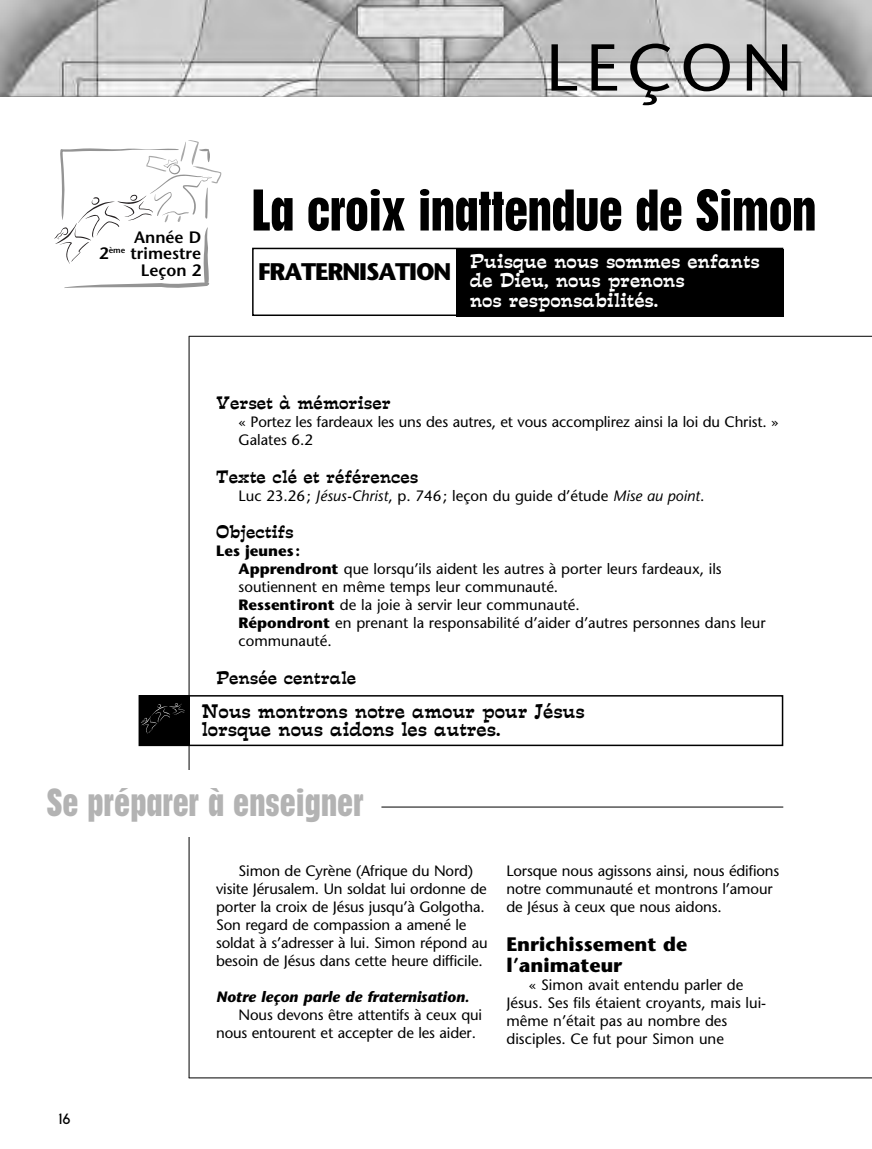
<style>
.page{position:relative;width:872px;height:1149px;background:#fff}
.page>*{position:absolute;margin:0;border:0;box-sizing:border-box;transform-origin:0 0}
.t1{font:66px "Stone Sans";letter-spacing:.125em;color:#000}
.t2{font:700 condensed 54px "Placard";letter-spacing:-.01em;color:#000}
.t3{font:700 condensed 36px "Placard";color:#b3b3b3}
.t4{font:700 24px "Stone Sans";letter-spacing:-.045em;color:#000}
.t5{font:700 19.5px/21px "Stone Sans";color:#000}
.t6{font:18px/19.5px "Estro Font";color:#fff}
.t7{font:18px/18px "Estro Font";color:#000}
.t8{font:16.5px "Estro Font";color:#000}
.t9{font:600 16.5px/16.5px "Stone Sans";color:#000;text-align:right}
.t10{font:15px/18px "Stone Sans";letter-spacing:-.01em;color:#000}
.t11{font:italic 700 15px "Stone Sans";color:#000}
.t12{font:700 15px "New Garden";color:#000}
.s1{font-style:italic}
.s2{font-weight:700}
</style>
<div class="page">
<svg style="left:54px;top:140px;width:167px;height:148px"></svg>
<hr style="left:189px;top:336px;width:683px;height:1px;background:#000">
<hr style="left:189px;top:336px;width:1px;height:741px;background:#000">
<hr style="left:189px;top:1077px;width:683px;height:1px;background:#000">
<div style="left:139px;top:694px;width:644px;height:51px;border:2px solid #000"></div>
<div style="left:139px;top:695px;width:51px;height:49px;background:#000"></div>
<svg style="left:141px;top:703px;width:44px;height:30px"></svg>
<div style="left:456px;top:249px;width:327px;height:67px;background:#000"></div>
<div style="left:252px;top:248px;width:531px;height:68px;border:2px solid #000"></div>
<div style="left:46px;top:770px;width:737px;height:66px;background:#fff"></div>
<hr style="left:381px;top:806px;width:402px;height:1px;background:#000">
<img style="left:0;top:0;width:872px;height:97px">
<p class="t9" style="left:99px;top:230px;width:103px">Année D<br>2<sup>ème</sup> trimestre<br>Leçon 2</p>
<h1 class="t1" style="left:546px;top:42px;width:248px">LEÇON</h1>
<h2 class="t2" style="left:252px;top:189px;width:566px">La croix inattendue de Simon</h2>
<h3 class="t4" style="left:258px;top:262px;width:195px">FRATERNISATION</h3>
<p class="t6" style="left:470px;top:251px;width:291px">Puisque nous sommes enfants de Dieu, nous prenons<br>nos responsabilités.</p>
<p class="t8" style="left:216px;top:393px;width:176px">Verset à mémoriser</p>
<p class="t10" style="left:238px;top:414px;width:541px">« Portez les fardeaux les uns des autres, et vous accomplirez ainsi la loi du Christ. »<br>Galates 6.2</p>
<p class="t8" style="left:216px;top:467px;width:204px">Texte clé et références</p>
<p class="t10" style="left:238px;top:488px;width:467px">Luc 23.26 ; <span class="s1">Jésus-Christ</span>, p. 746 ; leçon du guide d’étude <span class="s1">Mise au point</span>.</p>
<p class="t8" style="left:216px;top:522px;width:79px">Objectifs</p>
<p class="t10" style="left:238px;top:543px;width:528px;text-indent:-22px"><span class="s2">Les jeunes :<br>Apprendront</span> que lorsqu’ils aident les autres à porter leurs fardeaux, ils soutiennent en même temps leur communauté.<br><span class="s2">Ressentiront</span> de la joie à servir leur communauté.<br><span class="s2">Répondront</span> en prenant la responsabilité d’aider d’autres personnes dans leur communauté.</p>
<p class="t8" style="left:216px;top:668px;width:141px">Pensée centrale</p>
<p class="t7" style="left:202px;top:702px;width:384px">Nous montrons notre amour pour Jésus lorsque nous aidons les autres.</p>
<h3 class="t3" style="left:46px;top:788px;width:319px">Se préparer à enseigner</h3>
<p class="t10" style="left:216px;top:862px;width:273px;text-indent:22px">Simon de Cyrène (Afrique du Nord) visite Jérusalem. Un soldat lui ordonne de porter la croix de Jésus jusqu’à Golgotha.<br>Son regard de compassion a amené le soldat à s’adresser à lui. Simon répond au besoin de Jésus dans cette heure difficile.</p>
<p class="t11" style="left:216px;top:990px;width:255px">Notre leçon parle de fraternisation.</p>
<p class="t10" style="left:216px;top:1006px;width:267px;text-indent:22px">Nous devons être attentifs à ceux qui nous entourent et accepter de les aider.</p>
<p class="t10" style="left:506px;top:862px;width:274px">Lorsque nous agissons ainsi, nous édifions notre communauté et montrons l’amour de Jésus à ceux que nous aidons.</p>
<h3 class="t5" style="left:506px;top:935px;width:182px">Enrichissement de l’animateur</h3>
<p class="t10" style="left:506px;top:976px;width:261px;text-indent:22px">« Simon avait entendu parler de Jésus. Ses fils étaient croyants, mais lui&shy;même n’était pas au nombre des disciples. Ce fut pour Simon une</p>
<p class="t12" style="left:58px;top:1109px;width:14px">16</p>
</div>
